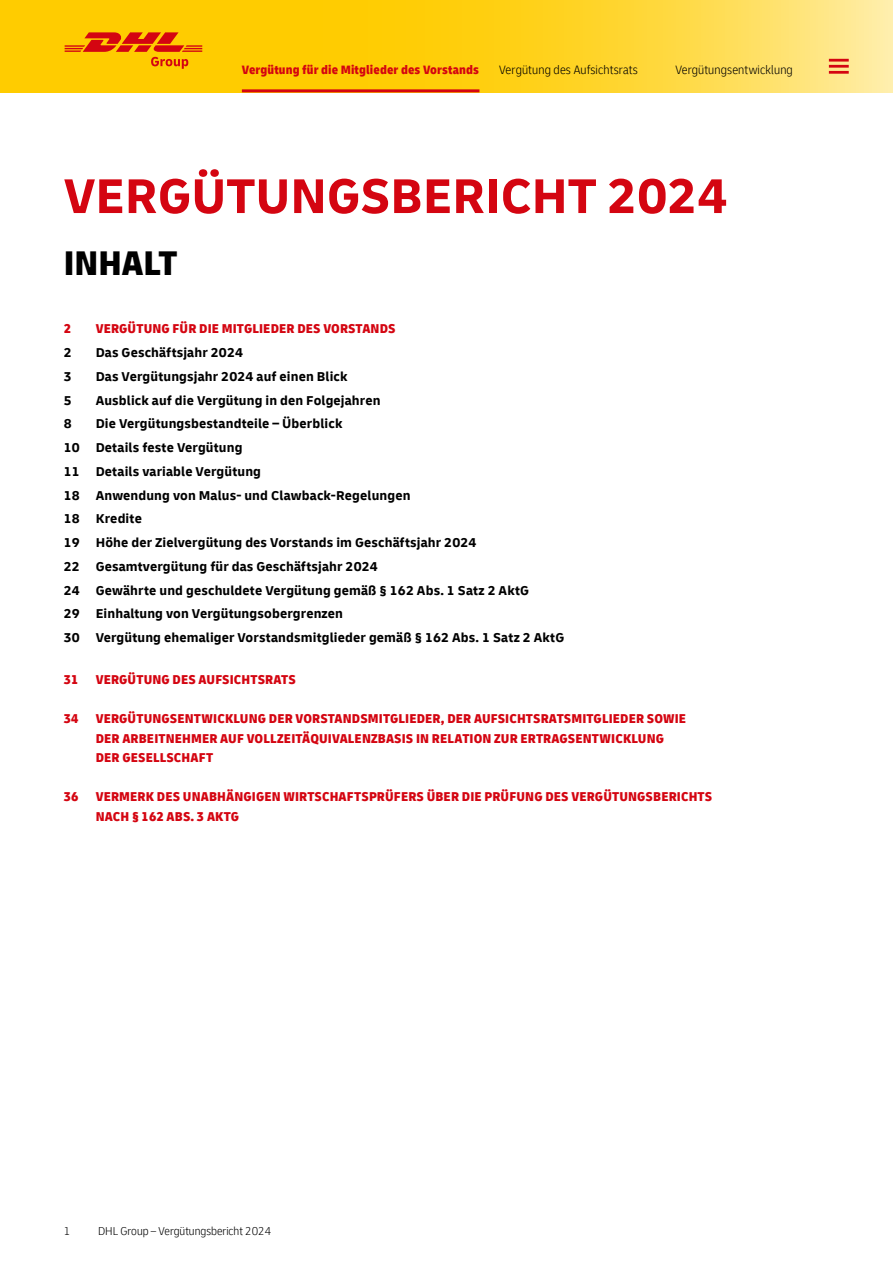
<style>
.page{position:relative;width:893px;height:1263px;background:#fff}
.page>*{position:absolute;margin:0;border:0;box-sizing:border-box;transform-origin:0 0}
.t1{font:700 51px "Delivery";color:#d40511}
.t2{font:900 condensed 36px "Delivery";color:#000}
.t3{font:700 13.5px/23.7px "Delivery";letter-spacing:.01em;color:#000}
.t4{font:900 condensed 13.5px/19.5px "Delivery";letter-spacing:.01em;color:#d40511}
.t5{font:300 condensed 12.75px "Delivery";letter-spacing:.01em;color:#000}
.t6{font:900 condensed 12.75px "Delivery";letter-spacing:.01em;color:#d40511}
.t7{font:300 condensed 12px "Delivery";color:#000}
</style>
<div class="page">
<svg style="left:0;top:0;width:893px;height:92px;background:#fed428"></svg>
<div style="left:65px;top:27px;width:137px;height:45px;background:#fc0"></div>
<svg style="left:65px;top:32px;width:137px;height:37px"></svg>
<hr style="left:242px;top:89px;width:237px;height:3px;background:#d40511">
<svg style="left:829px;top:59px;width:20px;height:15px"></svg>
<p class="t6" style="left:242px;top:62px;width:239px">Vergütung für die Mitglieder des Vorstands</p>
<p class="t5" style="left:499px;top:62px;width:140px">Vergütung des Aufsichtsrats</p>
<p class="t5" style="left:675px;top:63px;width:119px">Vergütungsentwicklung</p>
<h1 class="t1" style="left:64px;top:164px;width:665px">VERGÜTUNGSBERICHT 2024</h1>
<h2 class="t2" style="left:64px;top:240px;width:115px">INHALT</h2>
<p class="t4" style="left:64px;top:319px;width:9px">2</p>
<p class="t4" style="left:96px;top:319px;width:301px">VERGÜTUNG FÜR DIE MITGLIEDER DES VORSTANDS</p>
<p class="t3" style="left:64px;top:341px;width:9px">2</p>
<p class="t3" style="left:96px;top:341px;width:149px">Das Geschäftsjahr 2024</p>
<p class="t3" style="left:64px;top:364px;width:9px">3</p>
<p class="t3" style="left:96px;top:364px;width:253px">Das Vergütungsjahr 2024 auf einen Blick</p>
<p class="t3" style="left:64px;top:388px;width:9px">5</p>
<p class="t3" style="left:96px;top:388px;width:286px">Ausblick auf die Vergütung in den Folgejahren</p>
<p class="t3" style="left:64px;top:412px;width:9px">8</p>
<p class="t3" style="left:64px;top:412px;width:502px;text-indent:32px">Die Vergütungsbestandteile – Überblick<br>10 Details feste Vergütung<br>11 Details variable Vergütung<br>18 Anwendung von Malus- und Clawback-Regelungen<br>18 Kredite<br>19 Höhe der Zielvergütung des Vorstands im Geschäftsjahr 2024<br>22 Gesamtvergütung für das Geschäftsjahr 2024<br>24 Gewährte und geschuldete Vergütung gemäß § 162 Abs. 1 Satz 2 AktG<br>29 Einhaltung von Vergütungsobergrenzen<br>30 Vergütung ehemaliger Vorstandsmitglieder gemäß § 162 Abs. 1 Satz 2 AktG</p>
<p class="t4" style="left:64px;top:670px;width:16px">31</p>
<p class="t4" style="left:96px;top:670px;width:202px">VERGÜTUNG DES AUFSICHTSRATS</p>
<p class="t4" style="left:64px;top:709px;width:16px">34</p>
<p class="t4" style="left:96px;top:709px;width:592px">VERGÜTUNGSENTWICKLUNG DER VORSTANDSMITGLIEDER, DER AUFSICHTSRATSMITGLIEDER SOWIE<br>DER ARBEITNEHMER AUF VOLLZEITÄQUIVALENZBASIS IN RELATION ZUR ERTRAGSENTWICKLUNG<br>DER GESELLSCHAFT</p>
<p class="t4" style="left:64px;top:787px;width:16px">36</p>
<p class="t4" style="left:96px;top:787px;width:618px">VERMERK DES UNABHÄNGIGEN WIRTSCHAFTSPRÜFERS ÜBER DIE PRÜFUNG DES VERGÜTUNGSBERICHTS<br>NACH § 162 ABS. 3 AKTG</p>
<p class="t7" style="left:64px;top:1224px;width:8px">1</p>
<p class="t7" style="left:98px;top:1224px;width:175px">DHL Group – Vergütungsbericht 2024</p>
</div>
